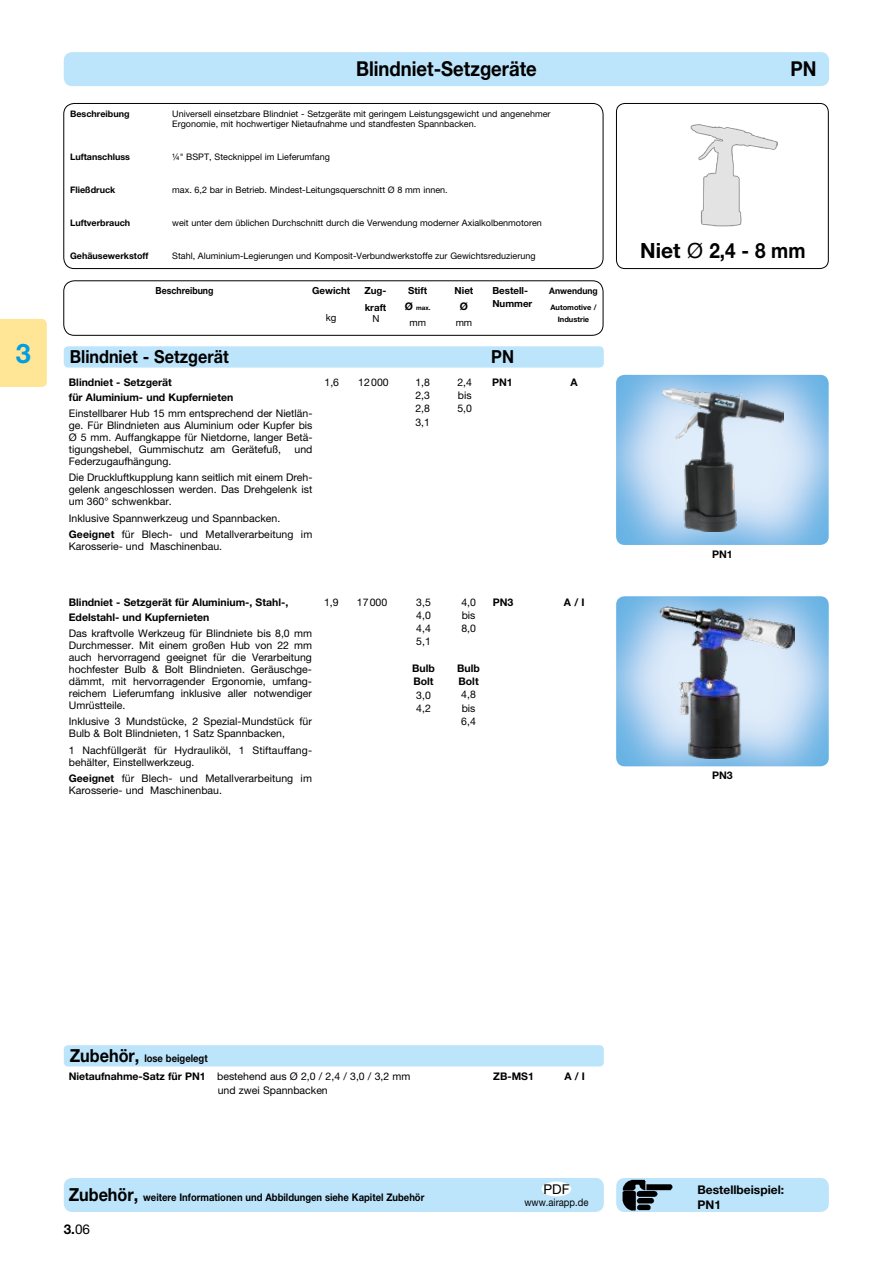
<style>
.page{position:relative;width:893px;height:1263px;background:#fff}
.page>*{position:absolute;margin:0;border:0;box-sizing:border-box;transform-origin:0 0}
.t1{font:700 27px "Helvetica Neue LT Pro";color:#009fe3}
.t2{font:700 21px "Helvetica Neue LT Pro";color:#000}
.t3{font:700 20.55px "Helvetica Neue LT Pro";color:#000;scale:.9 1}
.t4{font:700 18px "Helvetica Neue LT Pro";color:#000;scale:.9 1}
.t5{font:700 13.5px "Helvetica Neue LT Pro";color:#000}
.t6{font:13.5px "Helvetica Neue LT Pro";color:#000}
.t7{font:700 12px/14.4px "Helvetica Neue LT Pro";color:#000}
.t8{font:10.5px/12px "Helvetica Neue LT Pro";color:#000}
.t9{font:700 10.5px/15px "Helvetica Neue LT Pro";color:#000}
.t10{font:700 10.5px "Helvetica Neue LT Pro";color:#000;scale:.9 1}
.t11{font:10.5px/13.2px "Helvetica Neue LT Pro";color:#020000;text-align:justify}
.t12{font:10.5px "Helvetica Neue LT Pro";color:#000;scale:.9 1}
.t13{font:700 10.5px/13.2px "Helvetica Neue LT Pro";color:#020000}
.t14{font:700 9.75px/16.5px "Helvetica Neue LT Pro";color:#000}
.t15{font:700 9.75px "Helvetica Neue LT Pro";color:#000;scale:.9 1}
.t16{font:9.75px "Helvetica Neue LT Pro";color:#000}
.t17{font:9px/10.5px "Helvetica Neue LT Pro";color:#000}
.t18{font:700 9px "Helvetica Neue LT Pro";color:#000}
.t19{font:700 9px "Helvetica Neue LT Pro";color:#000;scale:.95 1}
.t20{font:700 7.5px "Helvetica Neue LT Pro";color:#000}
.t21{font:700 6.3px "Helvetica Neue LT Pro";color:#000}
.s1{font-weight:400}
.s2{font-size:10.5px}
.s3{font-weight:700}
.s4{font-size:18px}
</style>
<div class="page">
<div style="left:64px;top:1178px;width:540px;height:34px;background:#bce4fa;border-radius:9px"></div>
<div style="left:541px;top:1181px;width:30px;height:15px;background:#fff;border-radius:50%"></div>
<div style="left:616px;top:1178px;width:213px;height:34px;background:#bce4fa;border-radius:9px"></div>
<img style="left:621px;top:1178px;width:52px;height:33px">
<div style="left:0;top:319px;width:47px;height:68px;background:#ffe596"></div>
<div style="left:63px;top:280px;width:540px;height:56px;border:1px solid #000;border-radius:11px"></div>
<div style="left:64px;top:52px;width:765px;height:34px;background:#bce4fa;border-radius:9px"></div>
<div style="left:63px;top:103px;width:540px;height:166px;border:1px solid #000;border-radius:11px"></div>
<div style="left:64px;top:346px;width:540px;height:22px;background:#bce4fa;border-radius:4px"></div>
<div style="left:64px;top:1045px;width:540px;height:21px;background:#bce4fa;border-radius:4px"></div>
<img style="left:616px;top:375px;width:213px;height:170px">
<img style="left:661px;top:388px;width:123px;height:143px">
<div style="left:616px;top:103px;width:213px;height:166px;border:1px solid #000;border-radius:9px"></div>
<img style="left:690px;top:124px;width:87px;height:103px">
<img style="left:616px;top:596px;width:213px;height:170px">
<img style="left:660px;top:606px;width:135px;height:152px">
<h1 class="t1" style="left:16px;top:336px;width:17px">3</h1>
<h3 class="t3" style="left:356px;top:56px;width:202px">Blindniet-Setzgeräte</h3>
<h3 class="t3" style="left:790px;top:56px;width:30px">PN</h3>
<p class="t18" style="left:70px;top:108px;width:61px">Beschreibung</p>
<p class="t17" style="left:172px;top:108px;width:380px">Universell einsetzbare Blindniet - Setzgeräte mit geringem Leistungsgewicht und angenehmer<br>Ergonomie, mit hochwertiger Nietaufnahme und standfesten Spannbacken.</p>
<p class="t18" style="left:70px;top:152px;width:62px">Luftanschluss</p>
<p class="t17" style="left:172px;top:152px;width:159px">¼" BSPT, Stecknippel im Lieferumfang</p>
<p class="t18" style="left:70px;top:185px;width:47px">Fließdruck</p>
<p class="t17" style="left:172px;top:185px;width:277px">max. 6,2 bar in Betrieb. Mindest-Leitungsquerschnitt Ø 8 mm innen.</p>
<p class="t18" style="left:70px;top:218px;width:62px">Luftverbrauch</p>
<p class="t17" style="left:172px;top:218px;width:371px">weit unter dem üblichen Durchschnitt durch die Verwendung moderner Axialkolbenmotoren</p>
<p class="t18" style="left:70px;top:251px;width:80px">Gehäusewerkstoff</p>
<p class="t17" style="left:172px;top:251px;width:365px">Stahl, Aluminium-Legierungen und Komposit-Verbundwerkstoffe zur Gewichtsreduzierung</p>
<h2 class="t2" style="left:640px;top:238px;width:167px">Niet <span class="s1">Ø</span> 2,4 - 8 mm</h2>
<p class="t15" style="left:156px;top:285px;width:66px">Beschreibung</p>
<p class="t14" style="left:312px;top:282px;width:40px">Gewicht</p>
<p class="t16" style="left:326px;top:311px;width:12px">kg</p>
<p class="t14" style="left:364px;top:282px;width:24px">Zug&shy;kraft</p>
<p class="t14" style="left:408px;top:282px;width:20px">Stift</p>
<p class="t14" style="left:492px;top:284px;width:42px;line-height:13.2px">Bestell-<br>Nummer</p>
<p class="t19" style="left:549px;top:285px;width:53px">Anwendung</p>
<p class="t20" style="left:550px;top:303px;width:48px">Automotive /</p>
<p class="t14" style="left:455px;top:282px;width:20px">Niet</p>
<p class="t9" style="left:460px;top:299px;width:10px">Ø</p>
<p class="t16" style="left:456px;top:317px;width:18px">mm</p>
<p class="t21" style="left:405px;top:304px;width:27px"><span class="s2">Ø</span> max.</p>
<p class="t16" style="left:409px;top:317px;width:18px">mm</p>
<p class="t16" style="left:372px;top:313px;width:9px">N</p>
<p class="t20" style="left:558px;top:315px;width:33px">Industrie</p>
<h3 class="t4" style="left:70px;top:346px;width:178px">Blindniet - Setzgerät</h3>
<h3 class="t4" style="left:491px;top:346px;width:27px">PN</h3>
<p class="t9" style="left:69px;top:374px;width:166px">Blindniet - Setzgerät<br>für Aluminium- und Kupfernieten</p>
<p class="t8" style="left:69px;top:407px;width:245px;text-align:justify">Einstellbarer Hub 15 mm entsprechend der Nietlän&shy;ge. Für Blindnieten aus Aluminium oder Kupfer bis Ø 5 mm. Auffangkappe für Nietdorne, langer Betä&shy;tigungshebel, Gummischutz am Gerätefuß,</p>
<p class="t8" style="left:295px;top:443px;width:19px">und</p>
<p class="t8" style="left:69px;top:453px;width:245px;line-height:16.2px">Federzugaufhängung.<br>Die Druckluftkupplung kann seitlich mit einem Dreh-</p>
<p class="t8" style="left:69px;top:483px;width:245px">gelenk angeschlossen werden. Das Drehgelenk ist um 360° schwenkbar.</p>
<p class="t8" style="left:69px;top:510px;width:245px;line-height:16.2px">Inklusive Spannwerkzeug und Spannbacken.<br><span class="s3">Geeignet</span> für Blech- und Metallverarbeitung im</p>
<p class="t8" style="left:69px;top:540px;width:155px">Karosserie- und Maschinenbau.</p>
<p class="t8" style="left:324px;top:376px;width:16px">1,6</p>
<p class="t8" style="left:358px;top:376px;width:32px">12000</p>
<p class="t8" style="left:415px;top:375px;width:16px;line-height:13.2px;text-align:justify">1,8<br>2,3<br>2,8<br>3,1</p>
<p class="t11" style="left:457px;top:375px;width:16px">2,4 bis 5,0</p>
<p class="t9" style="left:492px;top:374px;width:22px">PN1</p>
<p class="t9" style="left:570px;top:374px;width:9px">A</p>
<p class="t9" style="left:69px;top:594px;width:221px">Blindniet - Setzgerät für Aluminium-, Stahl-,<br>Edelstahl- und Kupfernieten</p>
<p class="t8" style="left:69px;top:627px;width:245px;text-align:justify">Das kraftvolle Werkzeug für Blindniete bis 8,0 mm Durchmesser. Mit einem großen Hub von 22 mm auch hervorragend geeignet für die Verarbeitung hochfester Bulb &amp; Bolt Blindnieten. Geräuschge&shy;dämmt, mit hervorragender Ergonomie, umfang&shy;reichem Lieferumfang inklusive aller notwendiger Umrüstteile.</p>
<p class="t8" style="left:69px;top:715px;width:245px">Inklusive 3 Mundstücke, 2 Spezial-Mundstück für<br>Bulb &amp; Bolt Blindnieten, 1 Satz Spannbacken,</p>
<p class="t8" style="left:69px;top:744px;width:245px">1 Nachfüllgerät für Hydrauliköl, 1 Stiftauffang&shy;behälter, Einstellwerkzeug.</p>
<p class="t8" style="left:69px;top:772px;width:245px"><span class="s3">Geeignet</span> für Blech- und Metallverarbeitung im<br>Karosserie- und Maschinenbau.</p>
<p class="t8" style="left:324px;top:596px;width:16px">1,9</p>
<p class="t8" style="left:357px;top:596px;width:32px">17000</p>
<p class="t8" style="left:416px;top:595px;width:16px;line-height:13.2px;text-align:justify">3,5<br>4,0<br>4,4<br>5,1</p>
<p class="t9" style="left:412px;top:661px;width:24px;line-height:13.2px">Bulb<br>Bolt</p>
<p class="t8" style="left:416px;top:688px;width:16px;line-height:13.2px">3,0<br>4,2</p>
<p class="t11" style="left:461px;top:595px;width:16px">4,0 bis 8,0</p>
<p class="t13" style="left:457px;top:661px;width:24px">Bulb<br>Bolt</p>
<p class="t11" style="left:461px;top:688px;width:16px">4,8 bis 6,4</p>
<p class="t9" style="left:493px;top:594px;width:22px">PN3</p>
<p class="t9" style="left:564px;top:594px;width:22px">A / I</p>
<p class="t9" style="left:712px;top:546px;width:22px">PN1</p>
<p class="t9" style="left:712px;top:768px;width:22px">PN3</p>
<p class="t10" style="left:70px;top:1052px;width:155px"><span class="s4">Zubehör,</span> lose beigelegt</p>
<p class="t8" style="left:69px;top:1070px;width:343px"><span class="s3">Nietaufnahme-Satz für PN1</span> bestehend aus Ø 2,0 / 2,4 / 3,0 / 3,2 mm</p>
<p class="t9" style="left:493px;top:1069px;width:42px">ZB-MS1</p>
<p class="t9" style="left:564px;top:1069px;width:22px">A / I</p>
<p class="t8" style="left:218px;top:1084px;width:112px">und zwei Spannbacken</p>
<p class="t10" style="left:69px;top:1190px;width:397px"><span class="s4">Zubehör,</span> weitere Informationen und Abbildungen siehe Kapitel Zubehör</p>
<p class="t5" style="left:64px;top:1221px;width:28px">3.<span class="s1">06</span></p>
<p class="t6" style="left:543px;top:1181px;width:28px">PDF</p>
<p class="t12" style="left:524px;top:1196px;width:73px">www.airapp.de</p>
<p class="t7" style="left:697px;top:1182px;width:88px">Bestellbeispiel:<br>PN1</p>
</div>
